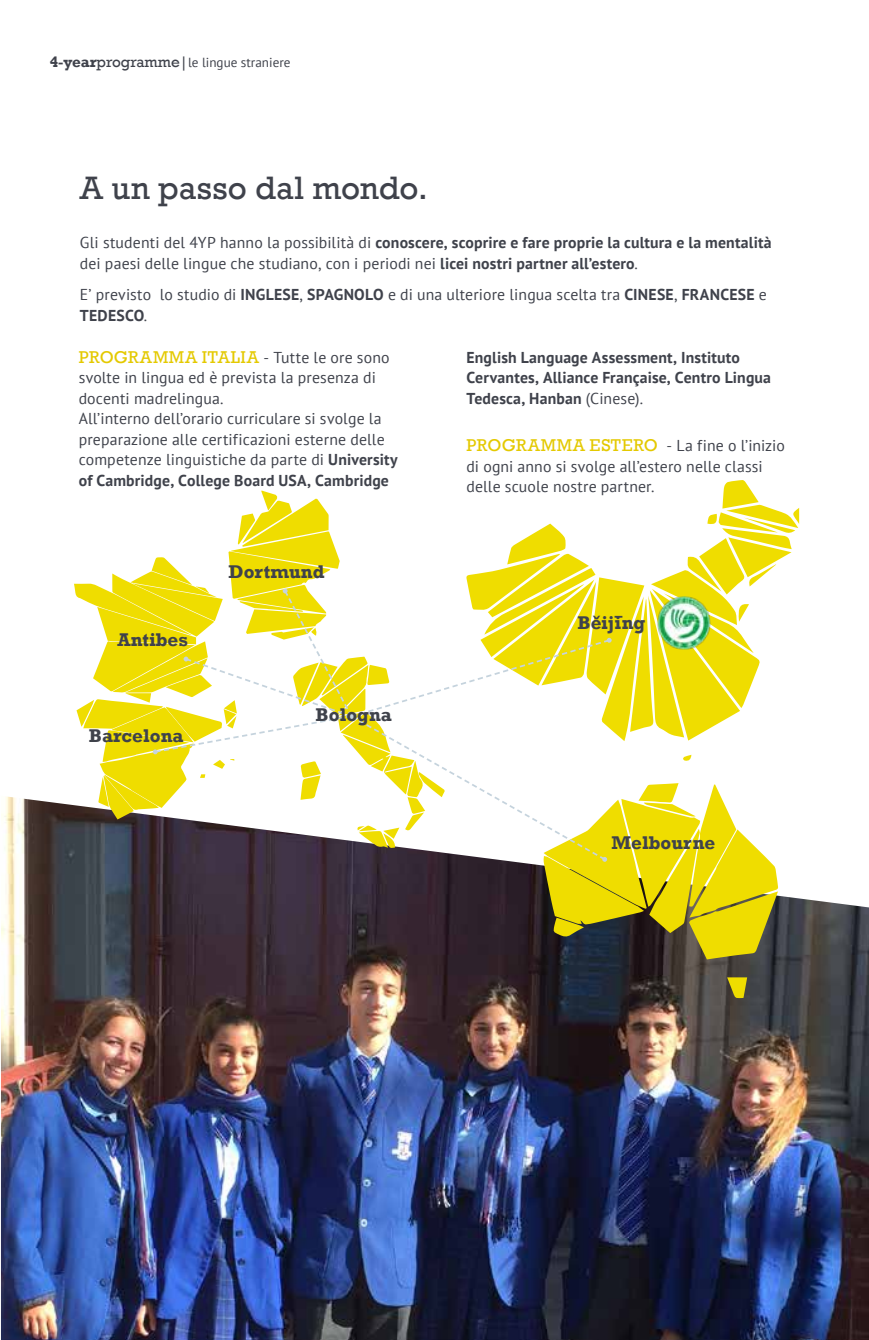
<style>
.page{position:relative;width:869px;height:1340px;background:#fff}
.page>*{position:absolute;margin:0;border:0;box-sizing:border-box;transform-origin:0 0}
.t1{font:33.25px "Rockwell";letter-spacing:.005em;color:#3f424b}
.t2{font:700 18.9px "Rockwell";color:#3f424b}
.t3{font:17.5px "Rockwell";letter-spacing:.035em;color:#e4c900}
.t4{font:15.75px/20.5px "PT Sans";letter-spacing:.01em;color:#3f424b}
.t5{font:700 15.75px/20.7px "PT Sans";letter-spacing:.01em;color:#3f424b}
.t6{font:13.12px "PT Sans";color:#3f424b}
.s1{font-family:"Rockwell";font-weight:700;font-size:15.4px}
.s2{font-family:"Rockwell";font-size:15.4px}
.s3{font-weight:700}
.s4{font-family:"PT Sans";font-size:15.75px;color:#3f424b}
.s5{font-weight:400}
.s6{font-family:"Rockwell";font-size:17.5px;color:#e4c900}
</style>
<div class="page">
<img style="left:1px;top:796px;width:867px;height:543px">
<svg style="left:726px;top:977px;width:20px;height:21px"></svg>
<svg style="left:74px;top:480px;width:724px;height:479px"></svg>
<img style="left:651px;top:597px;width:63px;height:52px">
<p class="t6" style="left:50px;top:54px;width:242px"><span class="s1">4-year</span><span class="s2">programme|</span>le lingue straniere</p>
<h1 class="t1" style="left:80px;top:169px;width:349px">A un passo dal mondo.</h1>
<p class="t4" style="left:80px;top:231px;width:693px;line-height:21px">Gli studenti del 4YP hanno la possibilità di <span class="s3">conoscere, scoprire e fare proprie la cultura e la mentalità </span>dei paesi delle lingue che studiano, con i periodi nei <span class="s3">licei nostri partner all’estero</span>.</p>
<p class="t4" style="left:80px;top:284px;width:688px;line-height:21px">E’ previsto lo studio di <span class="s3">INGLESE</span>, <span class="s3">SPAGNOLO</span> e di una ulteriore lingua scelta tra <span class="s3">CINESE</span>, <span class="s3">FRANCESE</span> e<br><span class="s3">TEDESCO</span>.</p>
<p class="t3" style="left:79px;top:347px;width:312px">PROGRAMMA ITALIA <span class="s4">- Tutte le ore sono</span></p>
<p class="t4" style="left:79px;top:367px;width:320px">svolte in lingua ed è prevista la presenza di docenti madrelingua.<br>All’interno dell’orario curriculare si svolge la preparazione alle certificazioni esterne delle competenze linguistiche da parte di <span class="s3">University of Cambridge, College Board USA, Cambridge</span></p>
<p class="t5" style="left:466px;top:346px;width:306px">English Language Assessment, Instituto<br>Cervantes, Alliance Française, Centro Lingua<br>Tedesca, Hanban <span class="s5">(Cinese).</span></p>
<p class="t4" style="left:466px;top:435px;width:320px"><span class="s6">PROGRAMMA ESTERO</span> - La fine o l’inizio di ogni anno si svolge all’estero nelle classi delle scuole nostre partner.</p>
<p class="t2" style="left:117px;top:628px;width:72px">Antibes</p>
<p class="t2" style="left:89px;top:723px;width:96px">Barcelona</p>
<p class="t2" style="left:228px;top:560px;width:97px">Dortmund</p>
<p class="t2" style="left:315px;top:702px;width:78px">Bologna</p>
<p class="t2" style="left:577px;top:611px;width:69px">Beˇijiˉng</p>
<p class="t2" style="left:611px;top:830px;width:105px">Melbourne</p>
</div>
